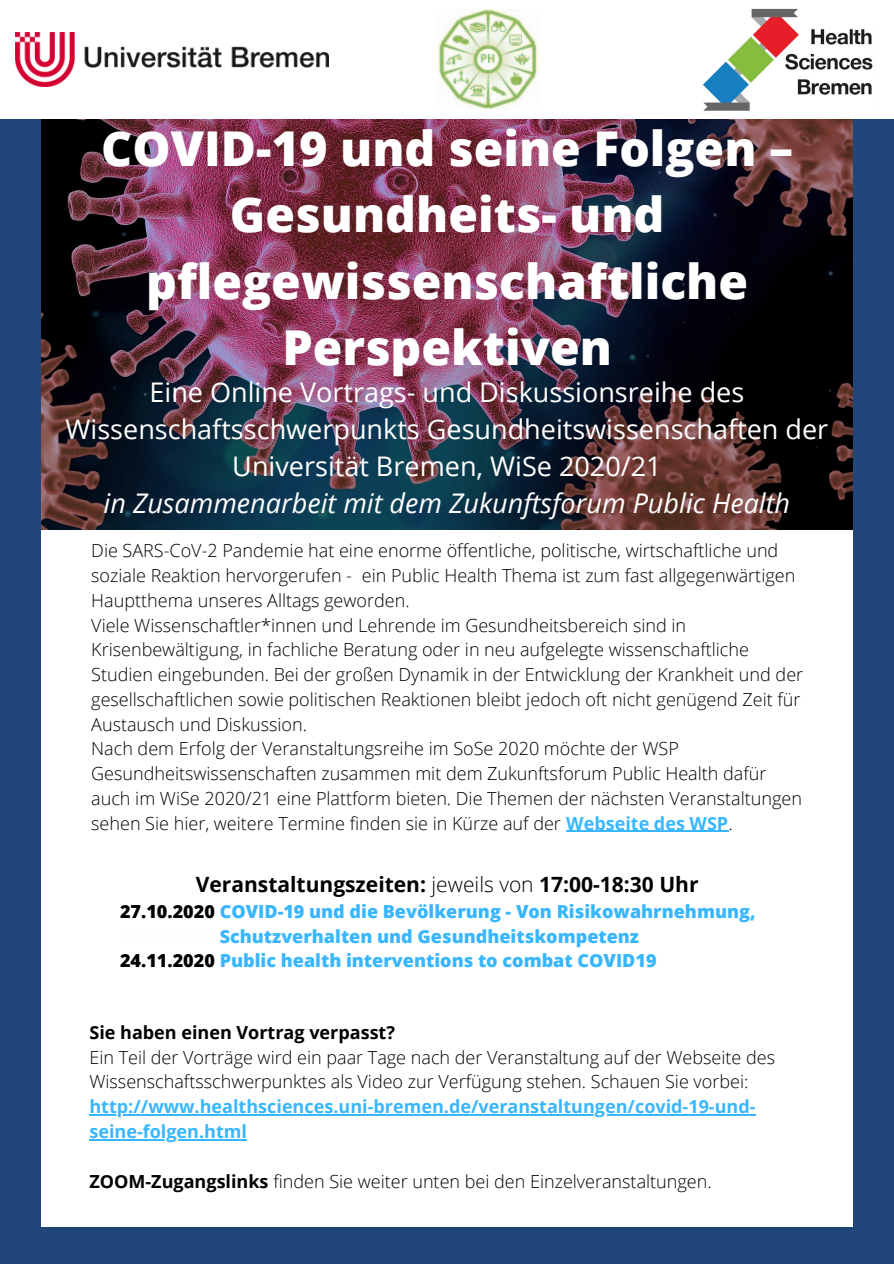
<style>
.page{position:relative;width:894px;height:1264px;background:#fff}
.page>*{position:absolute;margin:0;border:0;box-sizing:border-box;transform-origin:0 0}
.t1{font:800 48px/66.4px "Open Sans";color:#fff;text-align:center}
.t2{font:27px/37.2px "Open Sans";color:#fff;text-align:center}
.t3{font:italic 27px "Open Sans";color:#fff}
.t4{font:700 21px "Open Sans";color:#000}
.t5{font:300 18px/24.8px "Open Sans";color:#000}
.t6{font:800 18px/24.8px "Open Sans";color:#38b6ff}
.t7{font:700 18px/24.8px "Open Sans";color:#38b6ff}
.t8{font:700 18px "Open Sans";color:#000}
.s1{font-weight:700;color:#38b6ff}
.s2{font-weight:300}
.s3{color:#000}
.s4{color:#fffefe}
.s5{font-weight:700}
</style>
<div class="page">
<img style="left:41px;top:119px;width:812px;height:410px">
<div style="left:0;top:0;width:41px;height:1263px;background:#20467a"></div>
<div style="left:853px;top:0;width:40px;height:1263px;background:#20467a"></div>
<hr style="left:566px;top:831px;width:162px;height:1px;background:#38b6ff">
<div style="left:0;top:0;width:893px;height:119px;background:#fff"></div>
<img style="left:15px;top:32px;width:313px;height:54px">
<img style="left:703px;top:8px;width:170px;height:103px">
<div style="left:0;top:1227px;width:893px;height:36px;background:#20467a"></div>
<img style="left:438px;top:9px;width:100px;height:100px">
<hr style="left:89px;top:1114px;width:667px;height:1px;background:#38b6ff">
<hr style="left:89px;top:1139px;width:158px;height:1px;background:#38b6ff">
<h1 class="t1" style="left:101px;top:114px;width:693px">COVID-19 und seine Folgen –<br>Gesundheits- und pflegewissenschaftliche<br>Perspektiven</h1>
<h2 class="t2" style="left:65px;top:372px;width:764px">Eine Online Vortrags- und Diskussionsreihe des<br>Wissenschaftsschwerpunkts Gesundheitswissenschaften der<br>Universität Bremen, WiSe 2020/21</h2>
<h2 class="t3" style="left:103px;top:484px;width:688px">in Zusammenarbeit mit dem Zukunftsforum Public Health</h2>
<p class="t5" style="left:91px;top:538px;width:713px">Die SARS-CoV-2 Pandemie hat eine enorme öffentliche, politische, wirtschaftliche und soziale Reaktion hervorgerufen - ein Public Health Thema ist zum fast allgegenwärtigen Hauptthema unseres Alltags geworden.<br>Viele Wissenschaftler*innen und Lehrende im Gesundheitsbereich sind in Krisenbewältigung, in fachliche Beratung oder in neu aufgelegte wissenschaftliche Studien eingebunden. Bei der großen Dynamik in der Entwicklung der Krankheit und der gesellschaftlichen sowie politischen Reaktionen bleibt jedoch oft nicht genügend Zeit für Austausch und Diskussion.<br>Nach dem Erfolg der Veranstaltungsreihe im SoSe 2020 möchte der WSP Gesundheitswissenschaften zusammen mit dem Zukunftsforum Public Health dafür auch im WiSe 2020/21 eine Plattform bieten. Die Themen der nächsten Veranstaltungen sehen Sie hier, weitere Termine finden sie in Kürze auf der <span class="s1">Webseite des WSP</span>.</p>
<p class="t4" style="left:196px;top:869px;width:504px">Veranstaltungszeiten: <span class="s2">jeweils von</span> 17:00-18:30 Uhr</p>
<p class="t6" style="left:120px;top:898px;width:637px"><span class="s3">27.10.2020</span> COVID-19 und die Bevölkerung - Von Risikowahrnehmung,<br><span class="s4">27.11.2020</span> Schutzverhalten und Gesundheitskompetenz<br><span class="s3">24.11.2020</span> Public health interventions to combat COVID19</p>
<p class="t8" style="left:89px;top:1019px;width:307px">Sie haben einen Vortrag verpasst?</p>
<p class="t5" style="left:89px;top:1044px;width:687px">Ein Teil der Vorträge wird ein paar Tage nach der Veranstaltung auf der Webseite des<br>Wissenschaftsschwerpunktes als Video zur Verfügung stehen. Schauen Sie vorbei:</p>
<p class="t7" style="left:89px;top:1093px;width:667px">http://www.healthsciences.uni-bremen.de/veranstaltungen/covid-19-und&shy;seine-folgen.html</p>
<p class="t5" style="left:89px;top:1168px;width:623px"><span class="s5">ZOOM-Zugangslinks</span> finden Sie weiter unten bei den Einzelveranstaltungen.</p>
</div>
